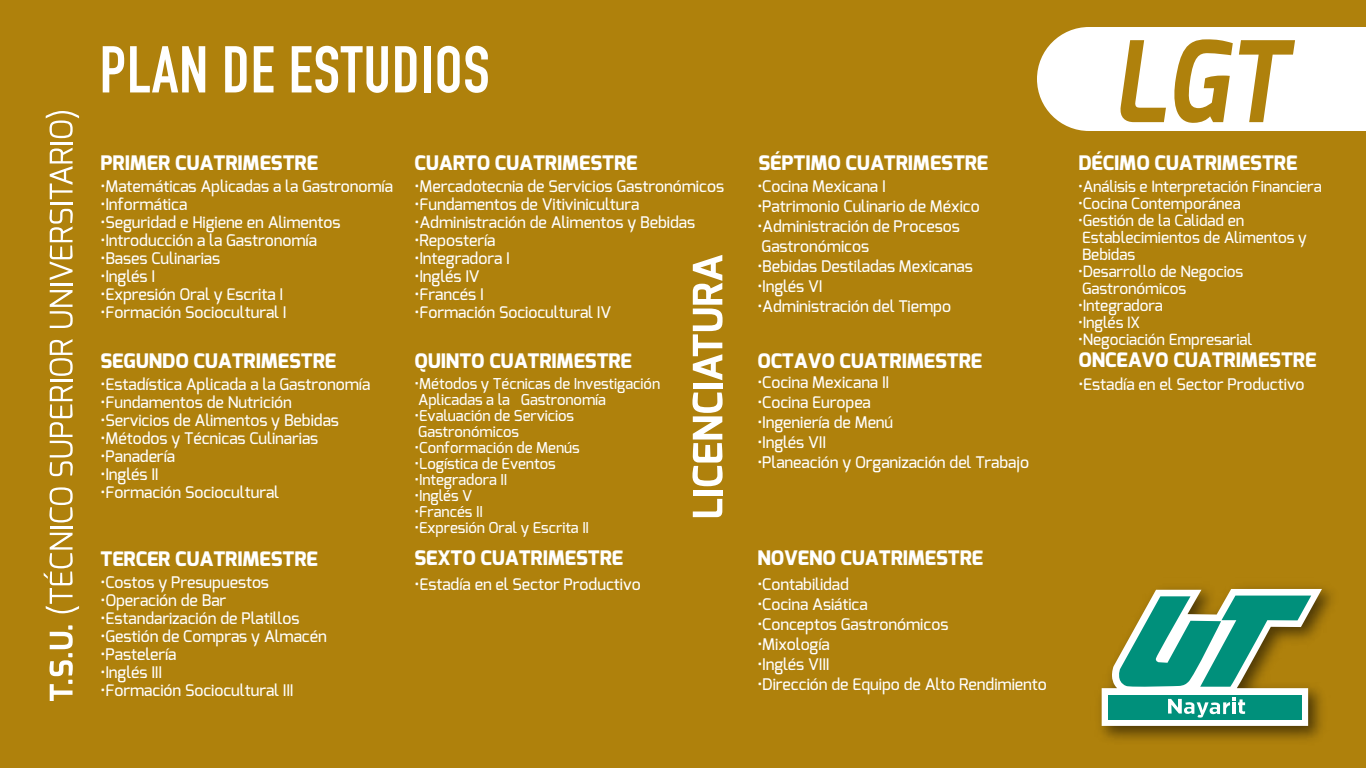
<style>
.page{position:relative;width:1366px;height:768px;background:#af810c}
.page>*{position:absolute;margin:0;border:0;box-sizing:border-box;transform-origin:0 0}
.t1{font:italic 700 112px "Exo";color:#af810c;scale:.89 1}
.t2{font:700 65px "DIN Condensed";letter-spacing:.015em;color:#fff}
.t3{font:800 20px "Exo";letter-spacing:-.005em;color:#fff}
.t4{font:500 16px/20px "Exo";letter-spacing:-.005em;color:#fff}
.t5{font:500 15.5px/17px "Exo";letter-spacing:-.005em;color:#fff}
.t6{font:500 15px/16px "Exo";letter-spacing:-.005em;color:#fff}
</style>
<div class="page">
<img style="left:1090px;top:577px;width:255px;height:172px">
<svg style="left:1102px;top:589px;width:220px;height:137px"></svg>
<svg style="left:49px;top:625px;width:24px;height:76px"></svg>
<svg style="left:44px;top:533px;width:35px;height:80px;background:#be993b"></svg>
<hr style="left:50px;top:526px;width:23px;height:2px;background:#fff">
<svg style="left:49px;top:487px;width:24px;height:35px"></svg>
<svg style="left:50px;top:385px;width:23px;height:91px"></svg>
<hr style="left:50px;top:380px;width:23px;height:2px;background:#fff">
<svg style="left:50px;top:339px;width:23px;height:37px"></svg>
<svg style="left:50px;top:290px;width:23px;height:38px"></svg>
<hr style="left:50px;top:283px;width:23px;height:3px;background:#fff">
<svg style="left:50px;top:209px;width:23px;height:71px"></svg>
<hr style="left:50px;top:203px;width:23px;height:2px;background:#fff">
<svg style="left:50px;top:148px;width:23px;height:51px"></svg>
<hr style="left:50px;top:142px;width:23px;height:2px;background:#fff">
<svg style="left:46px;top:111px;width:33px;height:27px"></svg>
<svg style="left:693px;top:499px;width:29px;height:18px"></svg>
<div style="left:693px;top:490px;width:29px;height:5px;background:#fff"></div>
<svg style="left:692px;top:393px;width:31px;height:93px"></svg>
<div style="left:693px;top:383px;width:29px;height:6px;background:#fff"></div>
<svg style="left:693px;top:255px;width:30px;height:125px"></svg>
<svg style="left:1037px;top:27px;width:329px;height:104px"></svg>
<img style="left:0;top:0;width:34px;height:12px">
<svg style="left:755px;top:249px;width:7px;height:5px"></svg>
<div style="left:1072px;top:235px;width:10px;height:27px;background:#af810c"></div>
<div style="left:1072px;top:273px;width:10px;height:27px;background:#af810c"></div>
<h2 class="t2" style="left:100px;top:32px;width:392px">PLAN DE ESTUDIOS</h2>
<h1 class="t1" style="left:1113px;top:10px;width:196px">LGT</h1>
<p class="t3" style="left:101px;top:150px;width:219px">PRIMER CUATRIMESTRE</p>
<p class="t4" style="left:101px;top:176px;width:294px">•Matemáticas Aplicadas a la Gastronomía</p>
<p class="t4" style="left:101px;top:194px;width:88px">•Informática</p>
<p class="t4" style="left:101px;top:212px;width:242px">•Seguridad e Higiene en Alimentos</p>
<p class="t4" style="left:101px;top:230px;width:218px">•Introducción a la Gastronomía</p>
<p class="t4" style="left:101px;top:248px;width:121px">•Bases Culinarias</p>
<p class="t4" style="left:101px;top:266px;width:56px">•Inglés I</p>
<p class="t4" style="left:101px;top:284px;width:184px">•Expresión Oral y Escrita I</p>
<p class="t4" style="left:101px;top:302px;width:187px">•Formación Sociocultural I</p>
<p class="t3" style="left:101px;top:348px;width:237px">SEGUNDO CUATRIMESTRE</p>
<p class="t4" style="left:101px;top:374px;width:271px">•Estadística Aplicada a la Gastronomía</p>
<p class="t4" style="left:101px;top:392px;width:193px">•Fundamentos de Nutrición</p>
<p class="t4" style="left:101px;top:410px;width:240px">•Servicios de Alimentos y Bebidas</p>
<p class="t4" style="left:101px;top:428px;width:219px">•Métodos y Técnicas Culinarias</p>
<p class="t4" style="left:101px;top:446px;width:76px">•Panadería</p>
<p class="t4" style="left:101px;top:464px;width:59px">•Inglés II</p>
<p class="t4" style="left:101px;top:482px;width:180px">•Formación Sociocultural</p>
<p class="t3" style="left:101px;top:546px;width:219px">TERCER CUATRIMESTRE</p>
<p class="t4" style="left:101px;top:572px;width:170px">•Costos y Presupuestos</p>
<p class="t4" style="left:101px;top:590px;width:127px">•Operación de Bar</p>
<p class="t4" style="left:101px;top:608px;width:200px">•Estandarización de Platillos</p>
<p class="t4" style="left:101px;top:626px;width:228px">•Gestión de Compras y Almacén</p>
<p class="t4" style="left:101px;top:644px;width:77px">•Pastelería</p>
<p class="t4" style="left:101px;top:662px;width:63px">•Inglés III</p>
<p class="t4" style="left:101px;top:680px;width:194px">•Formación Sociocultural III</p>
<p class="t3" style="left:415px;top:150px;width:224px">CUARTO CUATRIMESTRE</p>
<p class="t4" style="left:415px;top:176px;width:311px">•Mercadotecnia de Servicios Gastronómicos</p>
<p class="t4" style="left:415px;top:194px;width:226px">•Fundamentos de Vitivinicultura</p>
<p class="t4" style="left:415px;top:212px;width:282px">•Administración de Alimentos y Bebidas</p>
<p class="t4" style="left:415px;top:230px;width:82px">•Repostería</p>
<p class="t4" style="left:415px;top:248px;width:97px">•Integradora I</p>
<p class="t4" style="left:415px;top:266px;width:67px">•Inglés IV</p>
<p class="t4" style="left:415px;top:284px;width:71px">•Francés I</p>
<p class="t4" style="left:415px;top:302px;width:198px">•Formación Sociocultural IV</p>
<p class="t3" style="left:415px;top:348px;width:219px">QUINTO CUATRIMESTRE</p>
<p class="t6" style="left:415px;top:376px;width:247px">•Métodos y Técnicas de Investigación<br>Aplicadas a la Gastronomía</p>
<p class="t6" style="left:415px;top:408px;width:161px">•Evaluación de Servicios<br>Gastronómicos</p>
<p class="t6" style="left:415px;top:440px;width:167px">•Conformación de Menús</p>
<p class="t6" style="left:415px;top:456px;width:143px">•Logística de Eventos</p>
<p class="t6" style="left:415px;top:472px;width:94px">•Integradora II</p>
<p class="t6" style="left:415px;top:488px;width:59px">•Inglés V</p>
<p class="t6" style="left:415px;top:504px;width:70px">•Francés II</p>
<p class="t6" style="left:415px;top:520px;width:176px">•Expresión Oral y Escrita II</p>
<p class="t3" style="left:415px;top:545px;width:210px">SEXTO CUATRIMESTRE</p>
<p class="t4" style="left:415px;top:574px;width:228px">•Estadía en el Sector Productivo</p>
<p class="t3" style="left:758px;top:150px;width:231px">SÉPTIMO CUATRIMESTRE</p>
<p class="t4" style="left:757px;top:176px;width:130px">•Cocina Mexicana I</p>
<p class="t4" style="left:757px;top:196px;width:224px">•Patrimonio Culinario de México</p>
<p class="t4" style="left:757px;top:216px;width:204px">•Administración de Procesos .Gastronómicos</p>
<p class="t4" style="left:757px;top:256px;width:217px">•Bebidas Destiladas Mexicanas</p>
<p class="t4" style="left:757px;top:276px;width:67px">•Inglés VI</p>
<p class="t4" style="left:757px;top:296px;width:195px">•Administración del Tiempo</p>
<p class="t3" style="left:757px;top:348px;width:226px">OCTAVO CUATRIMESTRE</p>
<p class="t4" style="left:757px;top:372px;width:133px">•Cocina Mexicana II</p>
<p class="t4" style="left:757px;top:392px;width:115px">•Cocina Europea</p>
<p class="t4" style="left:757px;top:412px;width:137px">•Ingeniería de Menú</p>
<p class="t4" style="left:757px;top:432px;width:70px">•Inglés VII</p>
<p class="t4" style="left:757px;top:452px;width:273px">•Planeación y Organización del Trabajo</p>
<p class="t3" style="left:757px;top:545px;width:227px">NOVENO CUATRIMESTRE</p>
<p class="t4" style="left:757px;top:574px;width:93px">•Contabilidad</p>
<p class="t4" style="left:757px;top:594px;width:112px">•Cocina Asiática</p>
<p class="t4" style="left:757px;top:614px;width:193px">•Conceptos Gastronómicos</p>
<p class="t4" style="left:757px;top:634px;width:74px">•Mixología</p>
<p class="t4" style="left:757px;top:654px;width:74px">•Inglés VIII</p>
<p class="t4" style="left:757px;top:674px;width:291px">•Dirección de Equipo de Alto Rendimiento</p>
<p class="t3" style="left:1078px;top:150px;width:220px">DÉCIMO CUATRIMESTRE</p>
<p class="t5" style="left:1078px;top:178px;width:245px">•Análisis e Interpretación Financiera</p>
<p class="t5" style="left:1078px;top:195px;width:164px">•Cocina Contemporánea</p>
<p class="t5" style="left:1078px;top:212px;width:230px">•Gestión de la Calidad en .Establecimientos de Alimentos y .Bebidas</p>
<p class="t5" style="left:1078px;top:263px;width:167px">•Desarrollo de Negocios .Gastronómicos</p>
<p class="t5" style="left:1078px;top:297px;width:87px">•Integradora</p>
<p class="t5" style="left:1078px;top:314px;width:64px">•Inglés IX</p>
<p class="t5" style="left:1078px;top:331px;width:176px">•Negociación Empresarial</p>
<p class="t3" style="left:1078px;top:347px;width:239px">ONCEAVO CUATRIMESTRE</p>
<p class="t4" style="left:1078px;top:374px;width:228px">•Estadía en el Sector Productivo</p>
</div>
